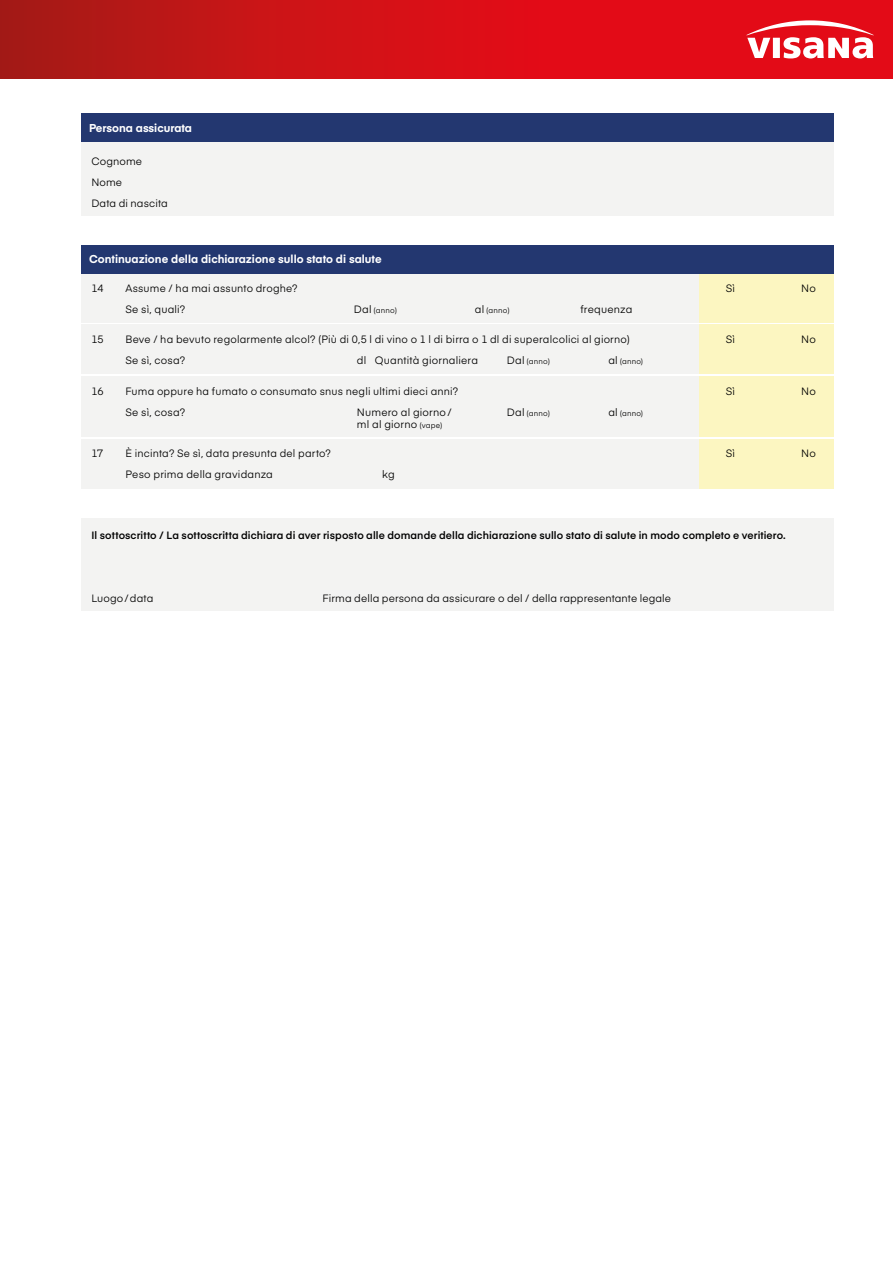
<style>
.page{position:relative;width:893px;height:1263px;background:#fff}
.page>*{position:absolute;margin:0;border:0;box-sizing:border-box;transform-origin:0 0}
.t1{font:700 11.25px "Eina 03";color:#fff}
.Paragraph_Style3{font:10.5px "Eina 03";letter-spacing:.015em;color:#000}
.Paragraph_Style3-2{font:600 10.5px "Eina 03";letter-spacing:.01em;color:#000}
.Paragraph_Style3-3{font:7.5px "Eina 03";letter-spacing:.02em;color:#000}
.s1{font-size:10.5px}
.s2{font-size:7.5px}
</style>
<div class="page">
<svg style="left:0;top:0;width:893px;height:79px;background:#d01016"></svg>
<svg style="left:746px;top:20px;width:128px;height:38px"></svg>
<div style="left:81px;top:273px;width:752px;height:49px;background:#f3f3f2"></div>
<div style="left:81px;top:325px;width:752px;height:49px;background:#f3f3f2"></div>
<div style="left:699px;top:273px;width:134px;height:49px;background:#fcf6c1"></div>
<div style="left:699px;top:325px;width:134px;height:49px;background:#fcf6c1"></div>
<div style="left:81px;top:245px;width:752px;height:28px;background:#233770"></div>
<div style="left:81px;top:518px;width:752px;height:92px;background:#f3f3f2"></div>
<div style="left:81px;top:141px;width:752px;height:74px;background:#f3f3f2"></div>
<div style="left:81px;top:114px;width:752px;height:28px;background:#233770"></div>
<div style="left:81px;top:439px;width:752px;height:49px;background:#f3f3f2"></div>
<div style="left:699px;top:439px;width:134px;height:49px;background:#fcf6c1"></div>
<div style="left:81px;top:376px;width:752px;height:61px;background:#f3f3f2"></div>
<div style="left:699px;top:376px;width:134px;height:61px;background:#fcf6c1"></div>
<p class="t1" style="left:89px;top:120px;width:104px">Persona assicurata</p>
<p class="Paragraph_Style3" style="left:91px;top:153px;width:52px">Cognome</p>
<p class="Paragraph_Style3" style="left:91px;top:174px;width:32px">Nome</p>
<p class="Paragraph_Style3" style="left:91px;top:195px;width:78px">Data di nascita</p>
<p class="t1" style="left:89px;top:251px;width:294px">Continuazione della dichiarazione sullo stato di salute</p>
<p class="Paragraph_Style3" style="left:91px;top:280px;width:14px">14</p>
<p class="Paragraph_Style3" style="left:125px;top:280px;width:174px">Assume / ha mai assunto droghe?</p>
<p class="Paragraph_Style3" style="left:125px;top:301px;width:62px">Se sì, quali?</p>
<p class="Paragraph_Style3-3" style="left:354px;top:304px;width:45px"><span class="s1">Dal</span> (anno)</p>
<p class="Paragraph_Style3-3" style="left:475px;top:304px;width:36px"><span class="s1">al</span> (anno)</p>
<p class="Paragraph_Style3" style="left:580px;top:301px;width:53px">frequenza</p>
<p class="Paragraph_Style3" style="left:91px;top:332px;width:14px">15</p>
<p class="Paragraph_Style3" style="left:125px;top:332px;width:506px">Beve / ha bevuto regolarmente alcol? (Più di 0,5 l di vino o 1 l di birra o 1 dl di superalcolici al giorno)</p>
<p class="Paragraph_Style3" style="left:125px;top:353px;width:61px">Se sì, cosa?</p>
<p class="Paragraph_Style3" style="left:357px;top:353px;width:123px">dl Quantità giornaliera</p>
<p class="Paragraph_Style3-3" style="left:507px;top:356px;width:45px"><span class="s1">Dal</span> (anno)</p>
<p class="Paragraph_Style3-3" style="left:608px;top:356px;width:36px"><span class="s1">al</span> (anno)</p>
<p class="Paragraph_Style3" style="left:726px;top:280px;width:11px">Sì</p>
<p class="Paragraph_Style3" style="left:801px;top:280px;width:16px">No</p>
<p class="Paragraph_Style3" style="left:726px;top:332px;width:11px">Sì</p>
<p class="Paragraph_Style3" style="left:801px;top:332px;width:16px">No</p>
<p class="Paragraph_Style3" style="left:91px;top:383px;width:14px">16</p>
<p class="Paragraph_Style3" style="left:125px;top:383px;width:334px">Fuma oppure ha fumato o consumato snus negli ultimi dieci anni?</p>
<p class="Paragraph_Style3" style="left:125px;top:404px;width:61px">Se sì, cosa?</p>
<p class="Paragraph_Style3" style="left:357px;top:404px;width:96px">Numero al giorno/</p>
<p class="Paragraph_Style3-3" style="left:507px;top:407px;width:45px"><span class="s1">Dal</span> (anno)</p>
<p class="Paragraph_Style3-3" style="left:608px;top:407px;width:36px"><span class="s1">al</span> (anno)</p>
<p class="Paragraph_Style3" style="left:357px;top:417px;width:87px">ml al giorno <span class="s2">(vape)</span></p>
<p class="Paragraph_Style3" style="left:726px;top:383px;width:11px">Sì</p>
<p class="Paragraph_Style3" style="left:801px;top:383px;width:16px">No</p>
<p class="Paragraph_Style3" style="left:91px;top:446px;width:13px">17</p>
<p class="Paragraph_Style3" style="left:125px;top:446px;width:207px">È incinta? Se sì, data presunta del parto?</p>
<p class="Paragraph_Style3" style="left:125px;top:467px;width:149px">Peso prima della gravidanza</p>
<p class="Paragraph_Style3" style="left:382px;top:467px;width:14px">kg</p>
<p class="Paragraph_Style3" style="left:726px;top:446px;width:11px">Sì</p>
<p class="Paragraph_Style3" style="left:801px;top:446px;width:16px">No</p>
<p class="Paragraph_Style3-2" style="left:92px;top:527px;width:696px">Il sottoscritto / La sottoscritta dichiara di aver risposto alle domande della dichiarazione sullo stato di salute in modo completo e veritiero.</p>
<p class="Paragraph_Style3" style="left:92px;top:590px;width:63px">Luogo/data</p>
<p class="Paragraph_Style3" style="left:323px;top:590px;width:350px">Firma della persona da assicurare o del / della rappresentante legale</p>
</div>
